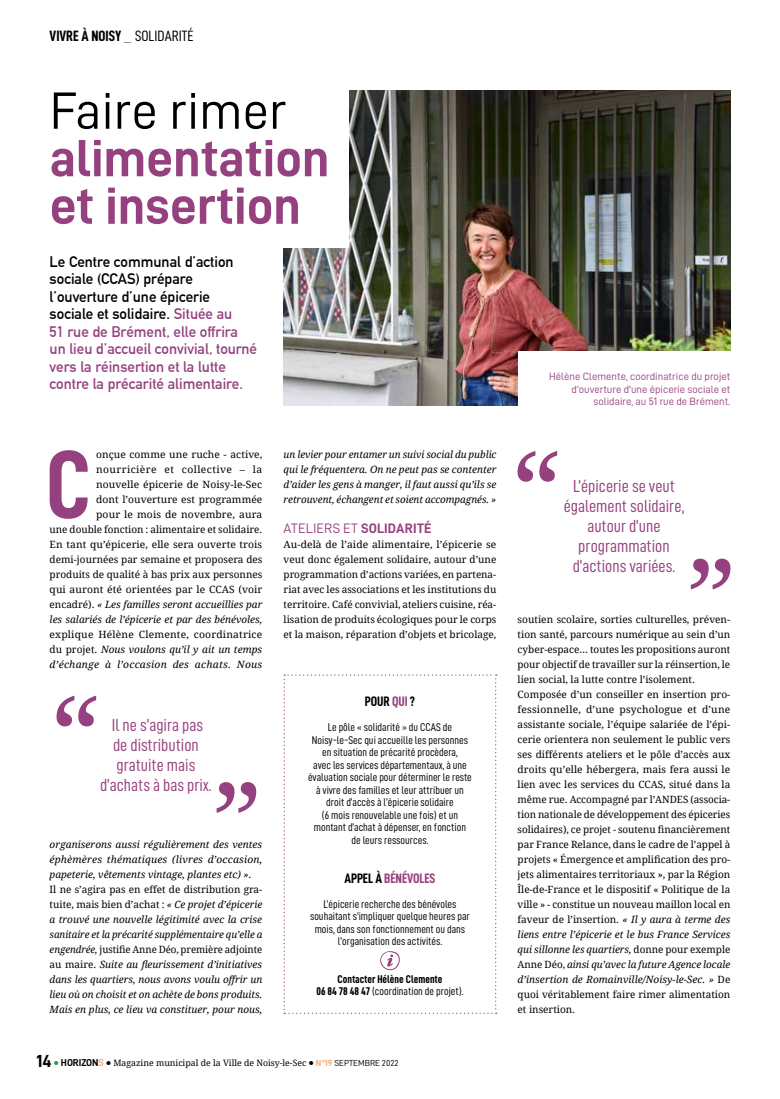
<style>
.page{position:relative;width:780px;height:1099px;background:#fff}
.page>*{position:absolute;margin:0;border:0;box-sizing:border-box;transform-origin:0 0}
.t1{font:108.88px "Droid Serif";color:#96417f}
.t2{font:97px "D DIN Condensed Bold";color:#96417f}
.t3{font:52.5px/47.5px "D DIN Bold";color:#96417f}
.t4{font:52.5px "D DIN";color:#000}
.t5{font:17.5px/20px "D DIN Condensed";color:#96417f;text-align:center}
.t6{font:700 15px/17.5px "DIN Alternate";color:#96417f}
.t7{font:15px "D DIN Condensed Bold";color:#000}
.t8{font:13.75px "D DIN";letter-spacing:.01em;color:#96417f}
.t9{font:13.75px "D DIN Condensed Bold";letter-spacing:-.005em;color:#96417f}
.t10{font:13.75px "D DIN Condensed Bold";letter-spacing:-.005em;color:#000}
.t11{font:11.25px/12.5px "D DIN Condensed";color:#000;text-align:center}
.t12{font:11.25px "D DIN Condensed Bold";color:#000}
.t13{font:10.62px/12.5px "D DIN";color:#96417f;text-align:right}
.t14{font:10px/15px "Droid Serif";color:#000;text-align:right}
.t15{font:italic 10px/15px "Droid Serif";color:#000;text-align:justify}
.t16{font:8.75px "Droid Serif";color:#000}
.s1{font-family:"DIN Alternate";font-weight:700;color:#96417f}
.s2{font-family:"D DIN Condensed"}
.s3{color:#000}
.s4{font-style:italic}
.s5{font-style:normal}
.s6{font-family:"D DIN Bold"}
.s7{color:#96417f}
.s8{font-family:"D DIN Condensed Bold"}
.s9{font-family:"D DIN Bold";font-size:17.5px}
.s10{font-family:"DIN Alternate";font-weight:700;font-size:11.25px;color:#2b9749}
.s11{font-family:"D DIN Bold";font-size:10px}
.s12{font-family:"D DIN Bold";font-size:10px;color:#f7ad79}
.s13{font-family:"DIN Alternate";font-weight:700;font-size:11.25px}
.s14{font-family:"D DIN Bold";color:#f7ad79}
.s15{font-family:"D DIN"}
</style>
<div class="page">
<img style="left:283px;top:90px;width:447px;height:316px">
<div style="left:40px;top:87px;width:308px;height:161px;background:#fff"></div>
<svg style="left:283px;top:674px;width:213px;height:339px"></svg>
<div style="left:517px;top:352px;width:227px;height:69px;background:#fff"></div>
<h3 class="t7" style="left:50px;top:27px;width:145px">VIVRE À NOISY <span class="s1">_</span> <span class="s2">SOLIDARITÉ</span></h3>
<h3 class="t4" style="left:50px;top:82px;width:238px">Faire rimer</h3>
<h3 class="t3" style="left:50px;top:133px;width:281px">alimentation et insertion</h3>
<p class="t6" style="left:50px;top:252px;width:209px"><span class="s3">Le Centre communal d’action sociale (CCAS) prépare l’ouverture d’une épicerie sociale et solidaire.</span> Située au<br>51 rue de Brément, elle offrira un lieu d’accueil convivial, tourné vers la réinsertion et la lutte contre la précarité alimentaire.</p>
<h2 class="t2" style="left:46px;top:431px;width:47px">C</h2>
<p class="t14" style="left:50px;top:446px;width:214px">onçue comme une ruche - active, nourricière et collective – la<br>nouvelle épicerie de Noisy-le-Sec<br>dont l’ouverture est programmée<br>pour le mois de novembre, aura<br>une double fonction : alimentaire et solidaire.<br>En tant qu’épicerie, elle sera ouverte trois demi-journées par semaine et proposera des produits de qualité à bas prix aux personnes qui auront été orientées par le CCAS (voir encadré). <span class="s4">« Les familles seront accueillies par les salariés de l’épicerie et par des bénévoles,</span></p>
<p class="t15" style="left:50px;top:626px;width:214px"><span class="s5">explique Hélène Clemente, coordinatrice du projet.</span> Nous voulons qu’il y ait un temps d’échange à l’occasion des achats. Nous</p>
<h1 class="t1" style="left:50px;top:659px;width:51px">“</h1>
<h3 class="t5" style="left:100px;top:714px;width:113px">Il ne s’agira pas<br>de distribution gratuite mais d’achats à bas prix.</h3>
<h1 class="t1" style="left:262px;top:849px;width:51px;rotate:-180deg">“</h1>
<p class="t15" style="left:50px;top:836px;width:214px">organiserons aussi régulièrement des ventes éphèmères thématiques (livres d’occasion, papeterie, vêtements vintage, plantes etc) ».</p>
<p class="t15" style="left:50px;top:881px;width:214px"><span class="s5">Il ne s’agira pas en effet de distribution gra&shy;tuite, mais bien d’achat :</span> « Ce projet d’épicerie a trouvé une nouvelle légitimité avec la crise sanitaire et la précarité supplémentaire qu’elle a engendrée, <span class="s5">justifie Anne Déo, première adjointe au maire.</span> Suite au fleurissement d’initiatives dans les quartiers, nous avons voulu offrir un lieu où on choisit et on achète de bons produits.<br>Mais en plus, ce lieu va constituer, pour nous,</p>
<p class="t15" style="left:283px;top:446px;width:214px">un levier pour entamer un suivi social du public qui le fréquentera. On ne peut pas se contenter d’aider les gens à manger, il faut aussi qu’ils se retrouvent, échangent et soient accompagnés. »</p>
<h3 class="t8" style="left:283px;top:521px;width:149px">ATELIERS ET <span class="s6">SOLIDARITÉ</span></h3>
<p class="t14" style="left:283px;top:536px;width:214px;text-align:justify">Au-delà de l’aide alimentaire, l’épicerie se veut donc également solidaire, autour d’une programmation d’actions variées, en partena&shy;riat avec les associations et les institutions du territoire. Café convivial, ateliers cuisine, réa&shy;lisation de produits écologiques pour le corps et la maison, réparation d’objets et bricolage,</p>
<h3 class="t10" style="left:365px;top:694px;width:52px">POUR <span class="s7">QUI</span> ?</h3>
<p class="t11" style="left:308px;top:721px;width:165px">Le pôle « solidarité » du CCAS de Noisy-le-Sec qui accueille les personnes en situation de précarité procèdera,<br>avec les services départementaux, à une évaluation sociale pour déterminer le reste à vivre des familles et leur attribuer un droit d’accès à l’épicerie solidaire<br>(6 mois renouvelable une fois) et un montant d’achat à dépenser, en fonction de leurs ressources.</p>
<h3 class="t9" style="left:344px;top:870px;width:92px"><span class="s3">APPEL À</span> BÉNÉVOLES</h3>
<p class="t11" style="left:310px;top:897px;width:161px">L’épicerie recherche des bénévoles souhaitant s’impliquer quelque heures par mois, dans son fonctionnement ou dans l’organisation des activités.</p>
<p class="t12" style="left:337px;top:972px;width:106px">Contacter Hélène Clemente</p>
<p class="t11" style="left:316px;top:984px;width:149px"><span class="s8">06 84 78 48 47</span> (coordination de projet).</p>
<p class="t16" style="left:36px;top:1056px;width:364px"><span class="s9">14</span> <span class="s10">•</span> <span class="s11">HORIZON</span><span class="s12">S</span> <span class="s13">•</span> Magazine municipal de la Ville de Noisy-le-Sec <span class="s13">•</span> <span class="s14">N°19</span> <span class="s15">SEPTEMBRE 2022</span></p>
<p class="t13" style="left:549px;top:370px;width:183px">Hélène Clemente, coordinatrice du projet d'ouverture d'une épicerie sociale et solidaire, au 51 rue de Brément.</p>
<h1 class="t1" style="left:511px;top:414px;width:51px">“</h1>
<h3 class="t5" style="left:563px;top:475px;width:122px">L’épicerie se veut également solidaire, autour d’une programmation d’actions variées.</h3>
<h1 class="t1" style="left:736px;top:625px;width:51px;rotate:-180deg">“</h1>
<p class="t14" style="left:517px;top:611px;width:214px;text-align:left">soutien scolaire, sorties culturelles, préven&shy;tion santé, parcours numérique au sein d’un cyber-espace… toutes les propositions auront pour objectif de travailler sur la réinsertion, le lien social, la lutte contre l’isolement.<br>Composée d’un conseiller en insertion pro&shy;fessionnelle, d’une psychologue et d’une assistante sociale, l’équipe salariée de l’épi&shy;cerie orientera non seulement le public vers ses différents ateliers et le pôle d’accès aux droits qu’elle hébergera, mais fera aussi le lien avec les services du CCAS, situé dans la même rue. Accompagné par l’ANDES (associa&shy;tion nationale de développement des épiceries solidaires), ce projet - soutenu financièrement par France Relance, dans le cadre de l’appel à projets « Émergence et amplification des pro&shy;jets alimentaires territoriaux », par la Région Île-de-France et le dispositif « Politique de la ville » - constitue un nouveau maillon local en faveur de l’insertion. <span class="s4">« Il y aura à terme des liens entre l’épicerie et le bus France Services qui sillonne les quartiers,</span> donne pour exemple Anne Déo, <span class="s4">ainsi qu’avec la future Agence locale d’insertion de Romainville/Noisy-le-Sec. »</span> De quoi véritablement faire rimer alimentation et insertion.</p>
</div>
